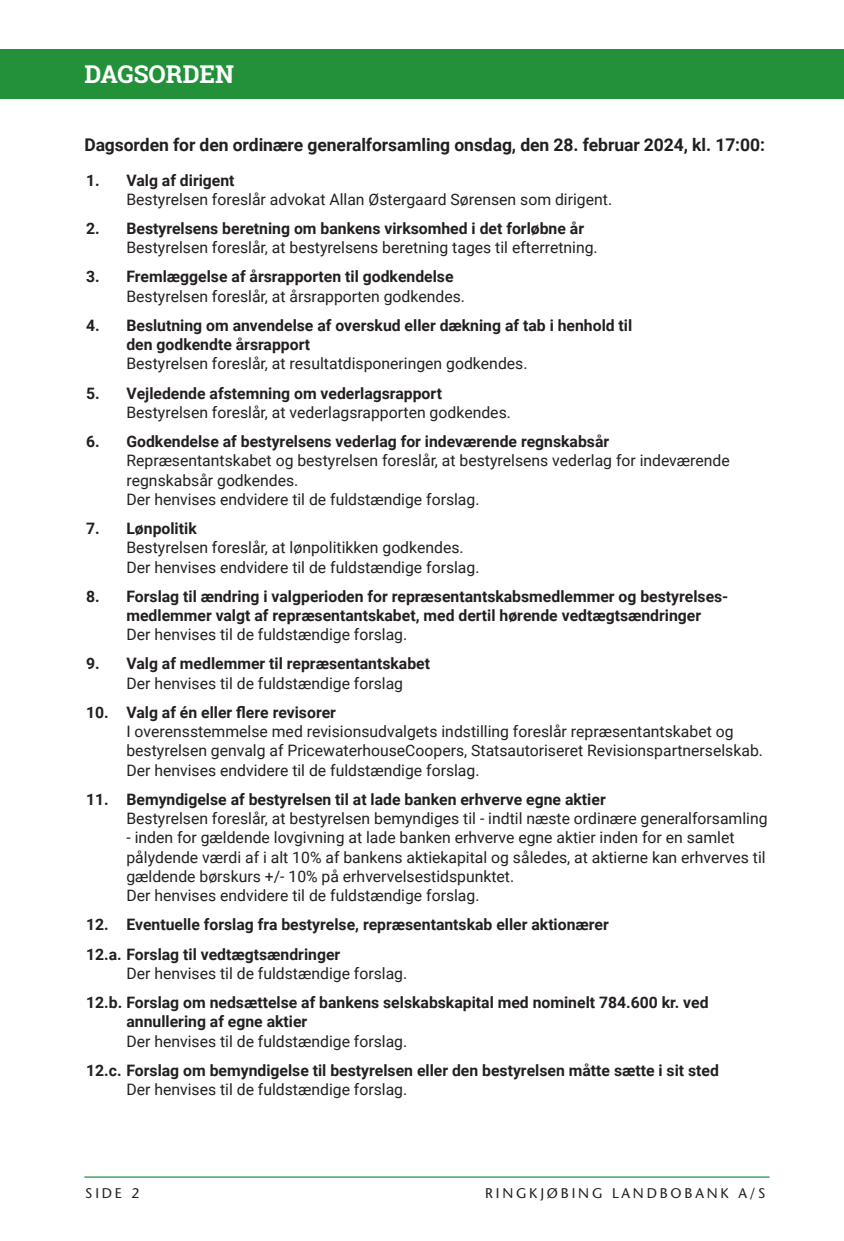
<style>
.page{position:relative;width:844px;height:1241px;background:#fff}
.page>*{position:absolute;margin:0;border:0;box-sizing:border-box;transform-origin:0 0}
.t1{font:700 24.5px "Roboto Slab";color:#fff}
.t2{font:700 17.5px "Roboto";letter-spacing:-.005em;color:#231f20}
.t3{font:15.75px/19.2px "Roboto";color:#231f20}
.t4{font:700 15.75px/19.2px "Roboto";color:#231f20}
.t5{font:500 14px "Stone Sans Std";letter-spacing:.2em;color:#231f20}
</style>
<div class="page">
<hr style="left:84px;top:1176px;width:685px;height:1px;background:#23913a">
<div style="left:0;top:50px;width:843px;height:49px;background:#23913a"></div>
<h1 class="t1" style="left:84px;top:57px;width:151px">DAGSORDEN</h1>
<p class="t2" style="left:84px;top:133px;width:682px">Dagsorden for den ordinære generalforsamling onsdag, den 28. februar 2024, kl. 17:00:</p>
<p class="t4" style="left:86px;top:170px;width:150px">1. Valg af dirigent</p>
<p class="t3" style="left:126px;top:189px;width:487px">Bestyrelsen foreslår advokat Allan Østergaard Sørensen som dirigent.</p>
<p class="t4" style="left:86px;top:218px;width:499px">2. Bestyrelsens beretning om bankens virksomhed i det forløbne år</p>
<p class="t3" style="left:126px;top:237px;width:472px">Bestyrelsen foreslår, at bestyrelsens beretning tages til efterretning.</p>
<p class="t4" style="left:86px;top:266px;width:369px">3. Fremlæggelse af årsrapporten til godkendelse</p>
<p class="t3" style="left:126px;top:286px;width:340px">Bestyrelsen foreslår, at årsrapporten godkendes.</p>
<p class="t4" style="left:126px;top:315px;width:507px;text-indent:-40px">4. Beslutning om anvendelse af overskud eller dækning af tab i henhold til den godkendte årsrapport</p>
<p class="t3" style="left:126px;top:353px;width:402px">Bestyrelsen foreslår, at resultatdisponeringen godkendes.</p>
<p class="t4" style="left:86px;top:383px;width:357px">5. Vejledende afstemning om vederlagsrapport</p>
<p class="t3" style="left:126px;top:402px;width:386px">Bestyrelsen foreslår, at vederlagsrapporten godkendes.</p>
<p class="t4" style="left:86px;top:431px;width:524px">6. Godkendelse af bestyrelsens vederlag for indeværende regnskabsår</p>
<p class="t3" style="left:126px;top:450px;width:604px">Repræsentantskabet og bestyrelsen foreslår, at bestyrelsens vederlag for indeværende regnskabsår godkendes.<br>Der henvises endvidere til de fuldstændige forslag.</p>
<p class="t4" style="left:86px;top:518px;width:112px">7. Lønpolitik</p>
<p class="t3" style="left:126px;top:537px;width:354px">Bestyrelsen foreslår, at lønpolitikken godkendes.<br>Der henvises endvidere til de fuldstændige forslag.</p>
<p class="t4" style="left:126px;top:586px;width:603px;text-indent:-40px">8. Forslag til ændring i valgperioden for repræsentantskabsmedlemmer og bestyrelses&shy;medlemmer valgt af repræsentantskabet, med dertil hørende vedtægtsændringer</p>
<p class="t3" style="left:126px;top:624px;width:282px">Der henvises til de fuldstændige forslag.</p>
<p class="t4" style="left:86px;top:653px;width:345px">9. Valg af medlemmer til repræsentantskabet</p>
<p class="t3" style="left:126px;top:672px;width:278px">Der henvises til de fuldstændige forslag</p>
<p class="t4" style="left:86px;top:702px;width:251px">10. Valg af én eller flere revisorer</p>
<p class="t3" style="left:126px;top:721px;width:638px">I overensstemmelse med revisionsudvalgets indstilling foreslår repræsentantskabet og bestyrelsen genvalg af PricewaterhouseCoopers, Statsautoriseret Revisionspartnerselskab.<br>Der henvises endvidere til de fuldstændige forslag.</p>
<p class="t4" style="left:86px;top:789px;width:521px">11. Bemyndigelse af bestyrelsen til at lade banken erhverve egne aktier</p>
<p class="t3" style="left:126px;top:808px;width:642px">Bestyrelsen foreslår, at bestyrelsen bemyndiges til - indtil næste ordinære generalforsamling</p>
<p class="t3" style="left:126px;top:827px;width:640px">- inden for gældende lovgivning at lade banken erhverve egne aktier inden for en samlet pålydende værdi af i alt 10% af bankens aktiekapital og således, at aktierne kan erhverves til gældende børskurs +/- 10% på erhvervelsestidspunktet.<br>Der henvises endvidere til de fuldstændige forslag.</p>
<p class="t4" style="left:86px;top:909px;width:524px;line-height:29.2px">12. Eventuelle forslag fra bestyrelse, repræsentantskab eller aktionærer<br>12.a. Forslag til vedtægtsændringer</p>
<p class="t3" style="left:126px;top:962px;width:282px">Der henvises til de fuldstændige forslag.</p>
<p class="t4" style="left:126px;top:992px;width:583px;text-indent:-40px">12.b. Forslag om nedsættelse af bankens selskabskapital med nominelt 784.600 kr. ved annullering af egne aktier</p>
<p class="t3" style="left:126px;top:1030px;width:282px">Der henvises til de fuldstændige forslag.</p>
<p class="t4" style="left:86px;top:1059px;width:634px">12.c. Forslag om bemyndigelse til bestyrelsen eller den bestyrelsen måtte sætte i sit sted</p>
<p class="t3" style="left:126px;top:1078px;width:282px">Der henvises til de fuldstændige forslag.</p>
<p class="t5" style="left:85px;top:1184px;width:56px">SIDE 2</p>
<p class="t5" style="left:485px;top:1184px;width:281px">RINGKJØBING LANDBOBANK A/S</p>
</div>
